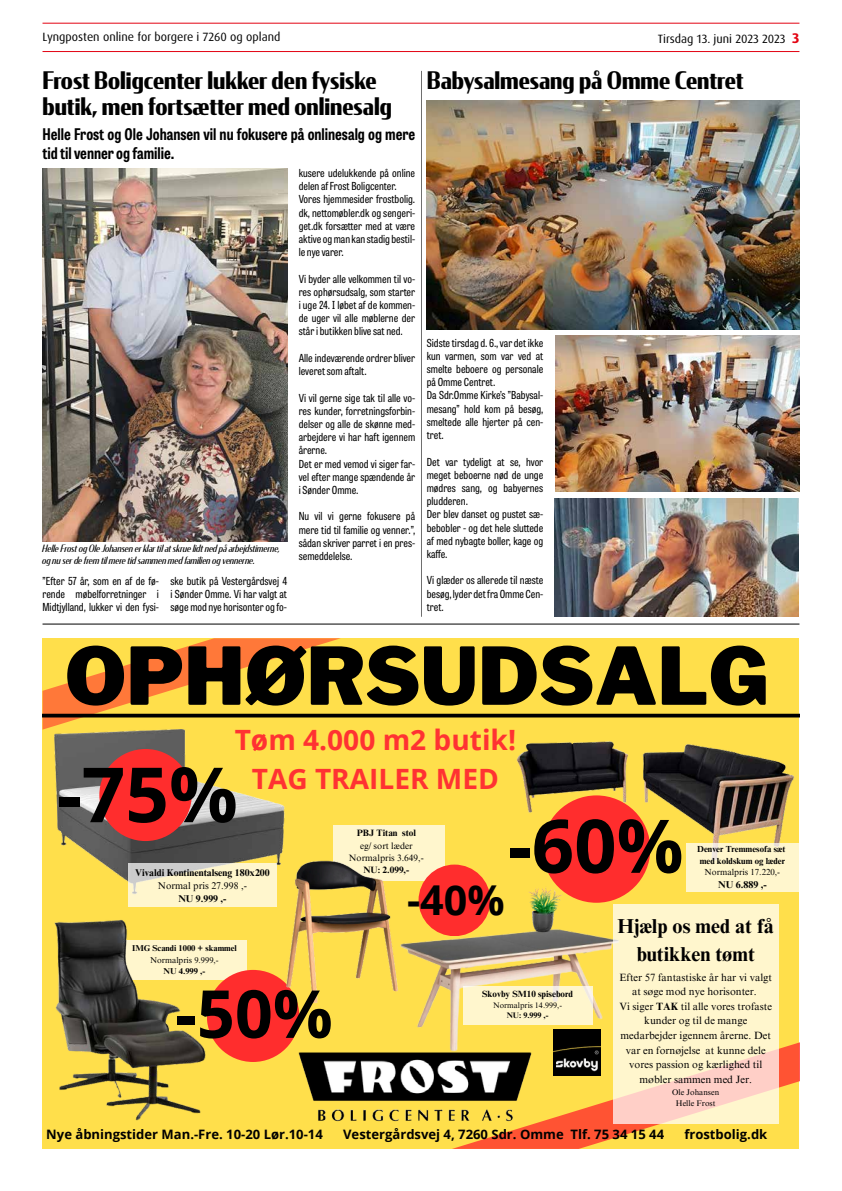
<style>
.page{position:relative;width:842px;height:1191px;background:#fff}
.page>*{position:absolute;margin:0;border:0;box-sizing:border-box;transform-origin:0 0}
.t1{font:900 78.7px "Libre Franklin";color:#000}
.t2{font:700 76.2px "Open Sans";color:#000}
.t3{font:700 74px "Open Sans";color:#000}
.t4{font:700 66.3px "Open Sans";color:#000}
.t5{font:700 41.2px "Open Sans";color:#000}
.t6{font:700 28px/38.7px "Open Sans";color:#ff3232;text-align:center}
.t7{font:700 24px/25px "Condor Cond";color:#000}
.t8{font:700 20.1px/27.6px "Times NRMT Pro";color:#000;text-align:center}
.t9{font:700 16px/19.2px "Tablet Gothic Condensed";color:#000}
.t10{font:700 13px "Open Sans";color:#000}
.t11{font:12px "Dax Pro";color:#000}
.t12{font:11px/13.2px "Tablet Gothic Condensed";color:#000;text-align:justify}
.t13{font:10.5px/14.5px "Times NRMT Pro";color:#000;text-align:center}
.t14{font:italic 10px/12px "Condor Cond";color:#000}
.t15{font:700 9.9px "Times NRMT Pro";color:#000}
.t16{font:700 9.8px "Times NRMT Pro";color:#000}
.t17{font:9.8px "Times NRMT Pro";color:#000}
.t18{font:9.2px/12.3px "Times NRMT Pro";color:#000;text-align:center}
.t19{font:700 9.2px "Times NRMT Pro";color:#000}
.t20{font:700 9px "Times NRMT Pro";color:#000}
.t21{font:700 8.8px/11.7px "Times NRMT Pro";color:#000}
.t22{font:8.8px "Times NRMT Pro";color:#000}
.t23{font:700 8.5px "Times NRMT Pro";color:#000}
.t24{font:8.5px "Times NRMT Pro";color:#000}
.t25{font:8.2px/11px "Times NRMT Pro";color:#000;text-align:center}
.t26{font:8px "Times NRMT Pro";color:#000}
.t27{font:700 8px "Times NRMT Pro";color:#000}
.s1{font-weight:700;font-size:14px;color:#e30312}
.s2{font-weight:700}
</style>
<div class="page">
<hr style="left:43px;top:23px;width:756px;height:1px;background:#e30312">
<hr style="left:43px;top:51px;width:756px;height:1px;background:#e30312">
<hr style="left:421px;top:71px;width:1px;height:546px;background:#6f6f6f">
<hr style="left:43px;top:624px;width:756px;height:1px;background:#000">
<div style="left:43px;top:638px;width:756px;height:510px;background:#ffdf4b"></div>
<svg style="left:455px;top:1042px;width:344px;height:106px"></svg>
<img style="left:417px;top:825px;width:258px;height:313px">
<div style="left:463px;top:986px;width:129px;height:39px;background:#fff6cd"></div>
<svg style="left:613px;top:942px;width:165px;height:181px;background:#feeecb"></svg>
<img style="left:54px;top:729px;width:231px;height:153px">
<svg style="left:128px;top:863px;width:137px;height:43px;background:#f2ebcc"></svg>
<div style="left:333px;top:825px;width:111px;height:56px;background:#fff6cd"></div>
<svg style="left:43px;top:638px;width:298px;height:91px"></svg>
<svg style="left:43px;top:713px;width:756px;height:4px;background:#2f270d"></svg>
<div style="left:99px;top:749px;width:93px;height:92px;background:#ff2d2d;border-radius:46px"></div>
<img style="left:54px;top:896px;width:194px;height:225px">
<div style="left:207px;top:970px;width:92px;height:92px;background:#ff2d2d;border-radius:46px"></div>
<img style="left:298px;top:1052px;width:237px;height:70px">
<img style="left:553px;top:1029px;width:47px;height:47px">
<div style="left:418px;top:864px;width:72px;height:72px;background:#ff2d2d;border-radius:36px"></div>
<img style="left:265px;top:845px;width:161px;height:164px">
<img style="left:516px;top:713px;width:278px;height:229px">
<div style="left:686px;top:843px;width:113px;height:49px;background:#fff6cd"></div>
<img style="left:43px;top:168px;width:244px;height:373px">
<img style="left:555px;top:498px;width:244px;height:119px">
<img style="left:555px;top:335px;width:244px;height:157px">
<img style="left:427px;top:100px;width:372px;height:229px">
<p class="t11" style="left:43px;top:29px;width:239px">Lyngposten online for borgere i 7260 og opland</p>
<p class="t11" style="left:658px;top:31px;width:143px">Tirsdag 13. juni 2023 2023 <span class="s1">3</span></p>
<h3 class="t7" style="left:43px;top:68px;width:351px">Frost Boligcenter lukker den fysiske butik, men fortsætter med onlinesalg</h3>
<h3 class="t9" style="left:43px;top:124px;width:374px">Helle Frost og Ole Johansen vil nu fokusere på onlinesalg og mere tid til venner og familie.</h3>
<p class="t14" style="left:43px;top:542px;width:239px">Helle Frost og Ole Johansen er klar til at skrue lidt ned på arbejdstimerne, og nu ser de frem til mere tid sammen med familien og vennerne.</p>
<p class="t12" style="left:43px;top:573px;width:118px">”Efter 57 år, som en af de fø&shy;rende møbelforretninger i Midtjylland, lukker vi den fysi-</p>
<p class="t12" style="left:171px;top:573px;width:118px">ske butik på Vestergårdsvej 4 i Sønder Omme. Vi har valgt at søge mod nye horisonter og fo-</p>
<p class="t12" style="left:299px;top:166px;width:118px;text-align:left">kusere udelukkende på online delen af Frost Boligcenter.<br>Vores hjemmesider frostbolig. dk, nettomøbler.dk og sengeri&shy;get.dk forsætter med at være aktive og man kan stadig bestil&shy;le nye varer.</p>
<p class="t12" style="left:299px;top:272px;width:118px">Vi byder alle velkommen til vo&shy;res ophørsudsalg, som starter i uge 24. I løbet af de kommen&shy;de uger vil alle møblerne der står i butikken blive sat ned.</p>
<p class="t12" style="left:299px;top:351px;width:118px">Alle indeværende ordrer bliver leveret som aftalt.</p>
<p class="t12" style="left:299px;top:390px;width:118px;text-align:left">Vi vil gerne sige tak til alle vo&shy;res kunder, forretningsforbin&shy;delser og alle de skønne med&shy;arbejdere vi har haft igennem årerne.<br>Det er med vemod vi siger far&shy;vel efter mange spændende år i Sønder Omme.</p>
<p class="t12" style="left:299px;top:509px;width:118px">Nu vil vi gerne fokusere på mere tid til familie og venner.”, sådan skriver parret i en pres&shy;semeddelelse.</p>
<h3 class="t7" style="left:427px;top:68px;width:318px">Babysalmesang på Omme Centret</h3>
<p class="t12" style="left:427px;top:336px;width:118px;text-align:left">Sidste tirsdag d. 6., var det ikke kun varmen, som var ved at smelte beboere og personale på Omme Centret.<br>Da Sdr.Omme Kirke’s ”Babysal&shy;mesang” hold kom på besøg, smeltede alle hjerter på cen&shy;tret.</p>
<p class="t12" style="left:427px;top:454px;width:118px;text-align:left">Det var tydeligt at se, hvor meget beboerne nød de unge mødres sang, og babyernes pludderen.<br>Der blev danset og pustet sæ&shy;bebobler - og det hele sluttede af med nybagte boller, kage og kaffe.</p>
<p class="t12" style="left:427px;top:573px;width:118px">Vi glæder os allerede til næste besøg, lyder det fra Omme Cen&shy;tret.</p>
<h1 class="t1" style="left:65px;top:629px;width:705px">OPHØRSUDSALG</h1>
<h3 class="t6" style="left:235px;top:720px;width:283px">Tøm 4.000 m2 butik!<br>TAG TRAILER MED</h3>
<h3 class="t3" style="left:508px;top:793px;width:177px">-60%</h3>
<h3 class="t5" style="left:407px;top:871px;width:99px">-40%</h3>
<h2 class="t2" style="left:57px;top:740px;width:182px">-75%</h2>
<p class="t19" style="left:357px;top:827px;width:61px">PBJ Titan stol</p>
<p class="t18" style="left:349px;top:840px;width:76px">eg/ sort læder<br>Normalpris 3.649,-</p>
<p class="t19" style="left:363px;top:864px;width:47px">NU: 2.099,-</p>
<p class="t16" style="left:135px;top:866px;width:136px">Vivaldi Kontinentalseng 180x200</p>
<p class="t17" style="left:158px;top:879px;width:91px">Normal pris 27.998 ,-</p>
<p class="t16" style="left:178px;top:892px;width:50px">NU 9.999 ,-</p>
<p class="t21" style="left:697px;top:843px;width:90px">Denver Tremmesofa sæt med koldskum og læder</p>
<p class="t22" style="left:705px;top:867px;width:77px">Normalpris 17.220,-</p>
<p class="t15" style="left:718px;top:879px;width:50px">NU 6.889 ,-</p>
<p class="t23" style="left:132px;top:943px;width:106px">IMG Scandi 1000 + skammel</p>
<p class="t24" style="left:150px;top:954px;width:70px">Normalpris 9.999,-</p>
<p class="t23" style="left:164px;top:965px;width:43px">NU 4.999 ,-</p>
<h3 class="t4" style="left:175px;top:967px;width:159px">-50%</h3>
<p class="t20" style="left:482px;top:988px;width:92px">Skovby SM10 spisebord</p>
<p class="t26" style="left:493px;top:1000px;width:70px">Normalpris 14.999,-</p>
<p class="t27" style="left:507px;top:1010px;width:43px">NU: 9.999 ,-</p>
<h3 class="t8" style="left:618px;top:913px;width:158px">Hjælp os med at få butikken tømt</h3>
<p class="t13" style="left:619px;top:970px;width:154px">Efter 57 fantastiske år har vi valgt at søge mod nye horisonter.<br>Vi siger <span class="s2">TAK</span> til alle vores trofaste kunder og til de mange medarbejder igennem årerne. Det var en fornøjelse at kunne dele vores passion og kærlighed til møbler sammen med Jer.</p>
<p class="t25" style="left:672px;top:1087px;width:48px">Ole Johansen<br>Helle Frost</p>
<p class="t10" style="left:46px;top:1124px;width:278px">Nye åbningstider Man.-Fre. 10-20 Lør.10-14</p>
<p class="t10" style="left:343px;top:1124px;width:322px">Vestergårdsvej 4, 7260 Sdr. Omme Tlf. 75 34 15 44</p>
<p class="t10" style="left:684px;top:1124px;width:85px">frostbolig.dk</p>
</div>
